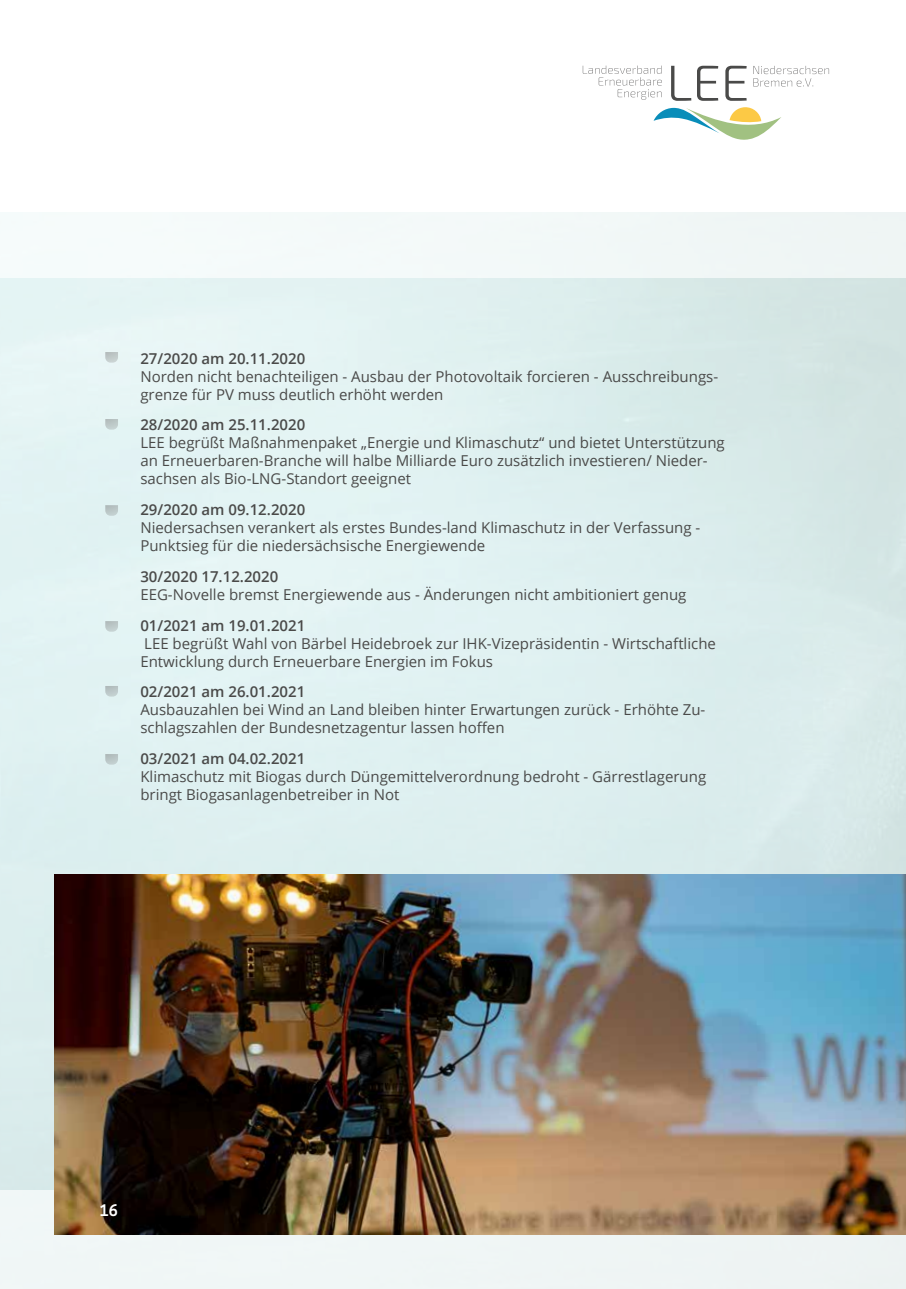
<style>
.page{position:relative;width:906px;height:1289px;background:#fff}
.page>*{position:absolute;margin:0;border:0;box-sizing:border-box;transform-origin:0 0}
.t1{font:15px/18px "Open Sans";color:#4a4a49}
.t2{font:600 15px "Open Sans";color:#4a4a49}
.t3{font:600 15px "Cooper Hewitt";color:#fff}
.s1{color:#4a4a49}
</style>
<div class="page">
<div style="left:0;top:213px;width:906px;height:1075px;background:#f0f6f6"></div>
<img style="left:0;top:279px;width:906px;height:910px">
<svg style="left:671px;top:66px;width:20px;height:35px"></svg>
<svg style="left:697px;top:66px;width:21px;height:35px"></svg>
<svg style="left:725px;top:66px;width:21px;height:35px"></svg>
<svg style="left:583px;top:66px;width:79px;height:34px"></svg>
<svg style="left:753px;top:66px;width:76px;height:21px"></svg>
<svg style="left:653px;top:107px;width:128px;height:33px"></svg>
<img style="left:54px;top:874px;width:852px;height:360px">
<svg style="left:105px;top:754px;width:13px;height:10px"></svg>
<svg style="left:105px;top:686px;width:13px;height:10px"></svg>
<svg style="left:105px;top:621px;width:13px;height:10px"></svg>
<svg style="left:105px;top:505px;width:13px;height:11px"></svg>
<svg style="left:105px;top:419px;width:13px;height:10px"></svg>
<svg style="left:105px;top:352px;width:13px;height:10px"></svg>
<p class="t2" style="left:140px;top:348px;width:166px">27/2020 am 20.11.2020</p>
<p class="t1" style="left:140px;top:367px;width:579px">Norden nicht benachteiligen - Ausbau der Photovoltaik forcieren - Ausschreibungs&shy;grenze für PV muss deutlich erhöht werden</p>
<p class="t2" style="left:140px;top:414px;width:166px">28/2020 am 25.11.2020</p>
<p class="t1" style="left:140px;top:433px;width:586px">LEE begrüßt Maßnahmenpaket „Energie und Klimaschutz“ und bietet Unterstützung an Erneuerbaren-Branche will halbe Milliarde Euro zusätzlich investieren/ Nieder&shy;sachsen als Bio-LNG-Standort geeignet</p>
<p class="t2" style="left:140px;top:499px;width:166px">29/2020 am 09.12.2020</p>
<p class="t1" style="left:140px;top:518px;width:561px">Niedersachsen verankert als erstes Bundes-land Klimaschutz in der Verfassung -<br>Punktsieg für die niedersächsische Energiewende</p>
<p class="t2" style="left:140px;top:566px;width:139px">30/2020 17.12.2020</p>
<p class="t1" style="left:140px;top:585px;width:547px">EEG-Novelle bremst Energiewende aus - Änderungen nicht ambitioniert genug</p>
<p class="t2" style="left:140px;top:615px;width:166px">01/2021 am 19.01.2021</p>
<p class="t1" style="left:140px;top:634px;width:577px">LEE begrüßt Wahl von Bärbel Heidebroek zur IHK-Vizepräsidentin - Wirtschaftliche<br>Entwicklung durch Erneuerbare Energien im Fokus</p>
<p class="t2" style="left:140px;top:681px;width:166px">02/2021 am 26.01.2021</p>
<p class="t1" style="left:140px;top:700px;width:566px">Ausbauzahlen bei Wind an Land bleiben hinter Erwartungen zurück - Erhöhte Zu&shy;schlagszahlen der Bundesnetzagentur lassen hoffen</p>
<p class="t2" style="left:140px;top:748px;width:166px">03/2021 am 04.02.2021</p>
<p class="t1" style="left:140px;top:767px;width:567px">Klimaschutz mit Biogas durch Düngemittelverordnung bedroht - Gärrestlagerung bringt Biogasanlagenbetreiber in Not</p>
<p class="t3" style="left:100px;top:1201px;width:19px">1 6<span class="s1">6</span></p>
<p class="t3" style="left:100px;top:1201px;width:10px">8</p>
</div>
